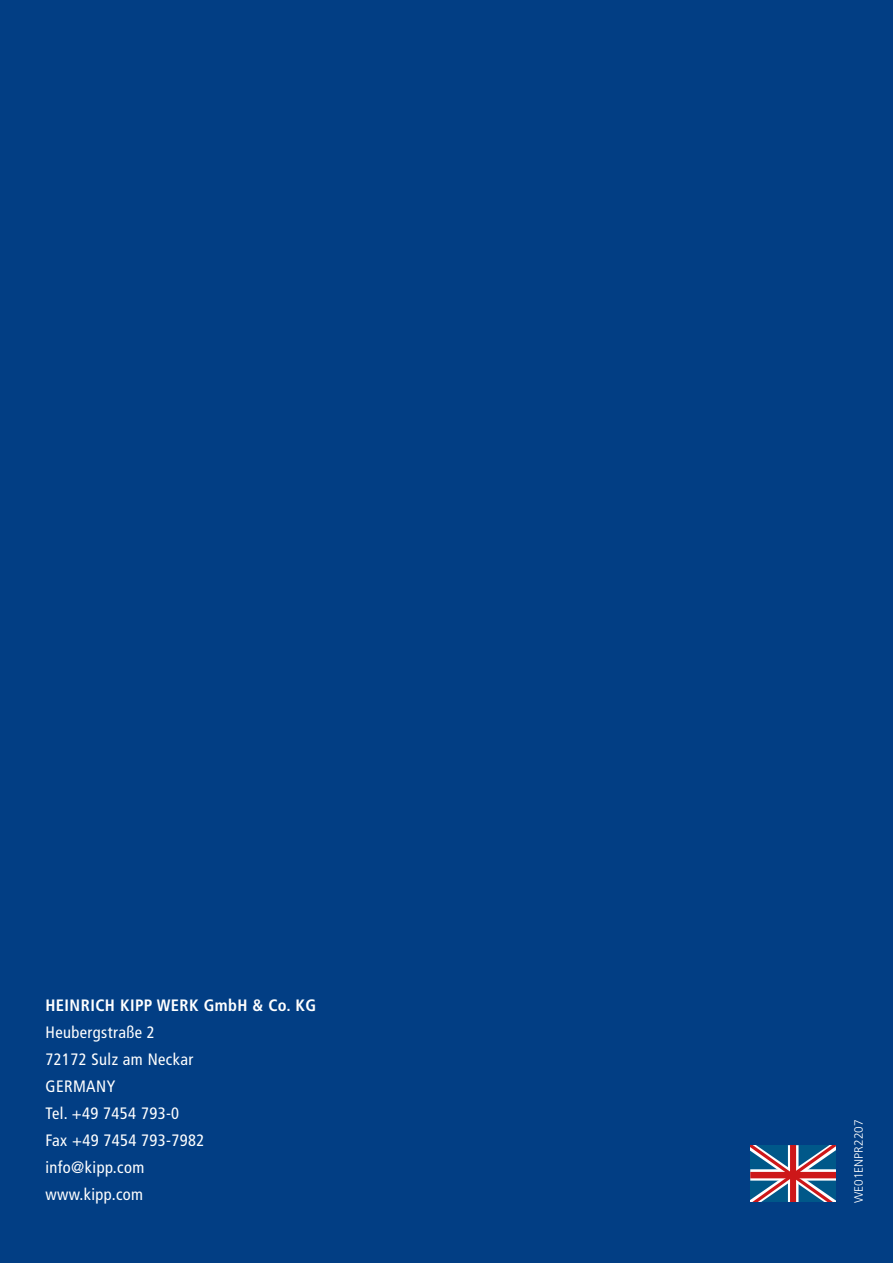
<style>
.page{position:relative;width:893px;height:1263px;background:#023e84}
.page>*{position:absolute;margin:0;border:0;box-sizing:border-box;transform-origin:0 0}
.t1{font:condensed 16.5px/27px "Frutiger LT Std";letter-spacing:.025em;color:#fff}
.t2{font:700 condensed 16.5px "Frutiger LT Std";letter-spacing:.025em;color:#fff}
.t3{font:300 12px "Frutiger LT Std";color:#fff}
</style>
<div class="page">
<svg style="left:750px;top:1145px;width:86px;height:57px;background:#6b819c"></svg>
<div style="left:790px;top:1145px;width:6px;height:57px;background:#cd1719"></div>
<div style="left:750px;top:1172px;width:86px;height:6px;background:#cd1719"></div>
<p class="t2" style="left:45px;top:995px;width:272px">HEINRICH KIPP WERK GmbH &amp; Co. KG</p>
<p class="t1" style="left:45px;top:1019px;width:160px">Heubergstraße 2<br>72172 Sulz am Neckar<br>GERMANY<br>Tel. +49 7454 793-0<br>Fax +49 7454 793-7982 info@kipp.com www.kipp.com</p>
<p class="t3" style="left:852px;top:1203px;width:86px;rotate:-90deg">WE01ENPR2207</p>
</div>
